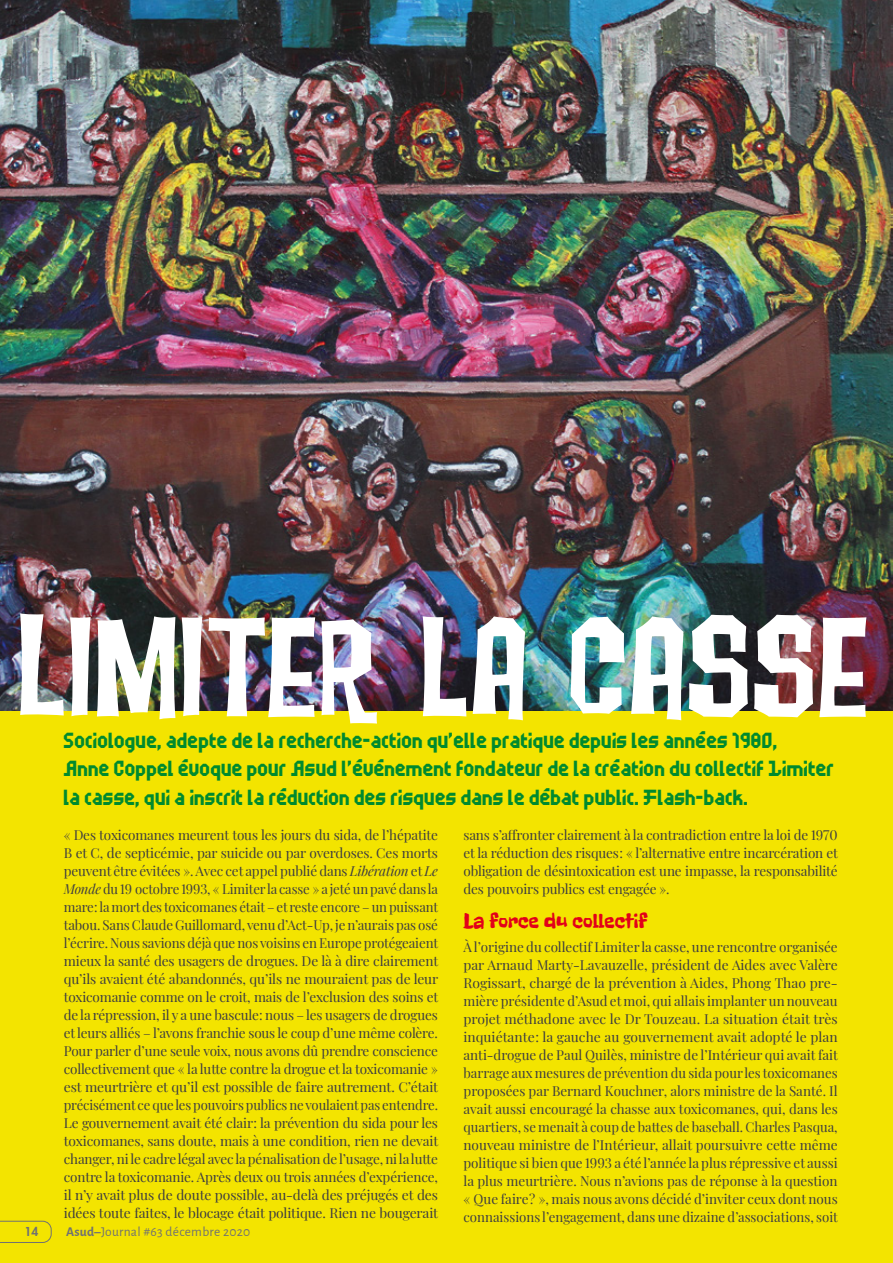
<style>
.page{position:relative;width:893px;height:1263px;background:#f3e400}
.page>*{position:absolute;margin:0;border:0;box-sizing:border-box;transform-origin:0 0}
.t1{font:141px "Fink Sans";color:#fff;scale:1.12 1}
.t2{font:25.5px/28.5px "FF Scratch";letter-spacing:.01em;color:#008a2e}
.t3{font:21px "Freckle Face";letter-spacing:.005em;color:#e2001a}
.t4{font:13.5px/18px "Playfair Display";letter-spacing:-.01em;color:#3e3d40;text-align:justify}
.t5{font:13.5px "Alegreya Sans";letter-spacing:.02em;color:#707172}
.t6{font:800 12px "Futura Std";color:#707172}
.s1{font-style:italic}
.s2{font-weight:700}
</style>
<div class="page">
<img style="left:0;top:0;width:893px;height:710px">
<svg style="left:0;top:1220px;width:52px;height:23px"></svg>
<h1 class="t1" style="left:17px;top:580px;width:763px">LIMITER LA CASSE</h1>
<p class="t2" style="left:64px;top:726px;width:772px">Sociologue, adepte de la recherche-action qu’elle pratique depuis les années 1980,<br>Anne Coppel évoque pour Asud l’événement fondateur de la création du collectif Limiter la casse, qui a inscrit la réduction des risques dans le débat public. Flash-back.</p>
<p class="t4" style="left:64px;top:824px;width:376px">« Des toxicomanes meurent tous les jours du sida, de l’hépatite B et C, de septicémie, par suicide ou par overdoses. Ces morts peuvent être évitées ». Avec cet appel publié dans <span class="s1">Libération</span> et <span class="s1">Le Monde</span> du 19 octobre 1993, « Limiter la casse » a jeté un pavé dans la mare : la mort des toxicomanes était – et reste encore – un puissant tabou. Sans Claude Guillomard, venu d’Act-Up, je n’aurais pas osé l’écrire. Nous savions déjà que nos voisins en Europe protégeaient mieux la santé des usagers de drogues. De là à dire clairement qu’ils avaient été abandonnés, qu’ils ne mouraient pas de leur toxicomanie comme on le croit, mais de l’exclusion des soins et de la répression, il y a une bascule : nous – les usagers de drogues et leurs alliés – l’avons franchie sous le coup d’une même colère.<br>Pour parler d’une seule voix, nous avons dû prendre conscience collectivement que « la lutte contre la drogue et la toxicomanie » est meurtrière et qu’il est possible de faire autrement. C’était précisément ce que les pouvoirs publics ne voulaient pas entendre.<br>Le gouvernement avait été clair : la prévention du sida pour les toxicomanes, sans doute, mais à une condition, rien ne devait changer, ni le cadre légal avec la pénalisation de l’usage, ni la lutte contre la toxicomanie. Après deux ou trois années d’expérience, il n’y avait plus de doute possible, au-delà des préjugés et des idées toute faites, le blocage était politique. Rien ne bougerait</p>
<p class="t4" style="left:463px;top:824px;width:376px">sans s’affronter clairement à la contradiction entre la loi de 1970 et la réduction des risques : « l’alternative entre incarcération et obligation de désintoxication est une impasse, la responsabilité des pouvoirs publics est engagée ».</p>
<h3 class="t3" style="left:463px;top:908px;width:186px">La force du collectif</h3>
<p class="t4" style="left:463px;top:937px;width:376px">À l’origine du collectif Limiter la casse, une rencontre organisée par Arnaud Marty-Lavauzelle, président de Aides avec Valère Rogissart, chargé de la prévention à Aides, Phong Thao pre&shy;mière présidente d’Asud et moi, qui allais implanter un nouveau projet méthadone avec le Dr Touzeau. La situation était très inquiétante : la gauche au gouvernement avait adopté le plan anti-drogue de Paul Quilès, ministre de l’Intérieur qui avait fait barrage aux mesures de prévention du sida pour les toxicomanes proposées par Bernard Kouchner, alors ministre de la Santé. Il avait aussi encouragé la chasse aux toxicomanes, qui, dans les quartiers, se menait à coup de battes de baseball. Charles Pasqua, nouveau ministre de l’Intérieur, allait poursuivre cette même politique si bien que 1993 a été l’année la plus répressive et aussi la plus meurtrière. Nous n’avions pas de réponse à la question « Que faire ? », mais nous avons décidé d’inviter ceux dont nous connaissions l’engagement, dans une dizaine d’associations, soit</p>
<p class="t6" style="left:25px;top:1224px;width:15px">14</p>
<p class="t5" style="left:66px;top:1222px;width:186px"><span class="s2">Asud–</span>Journal #63 décembre 2020</p>
</div>
